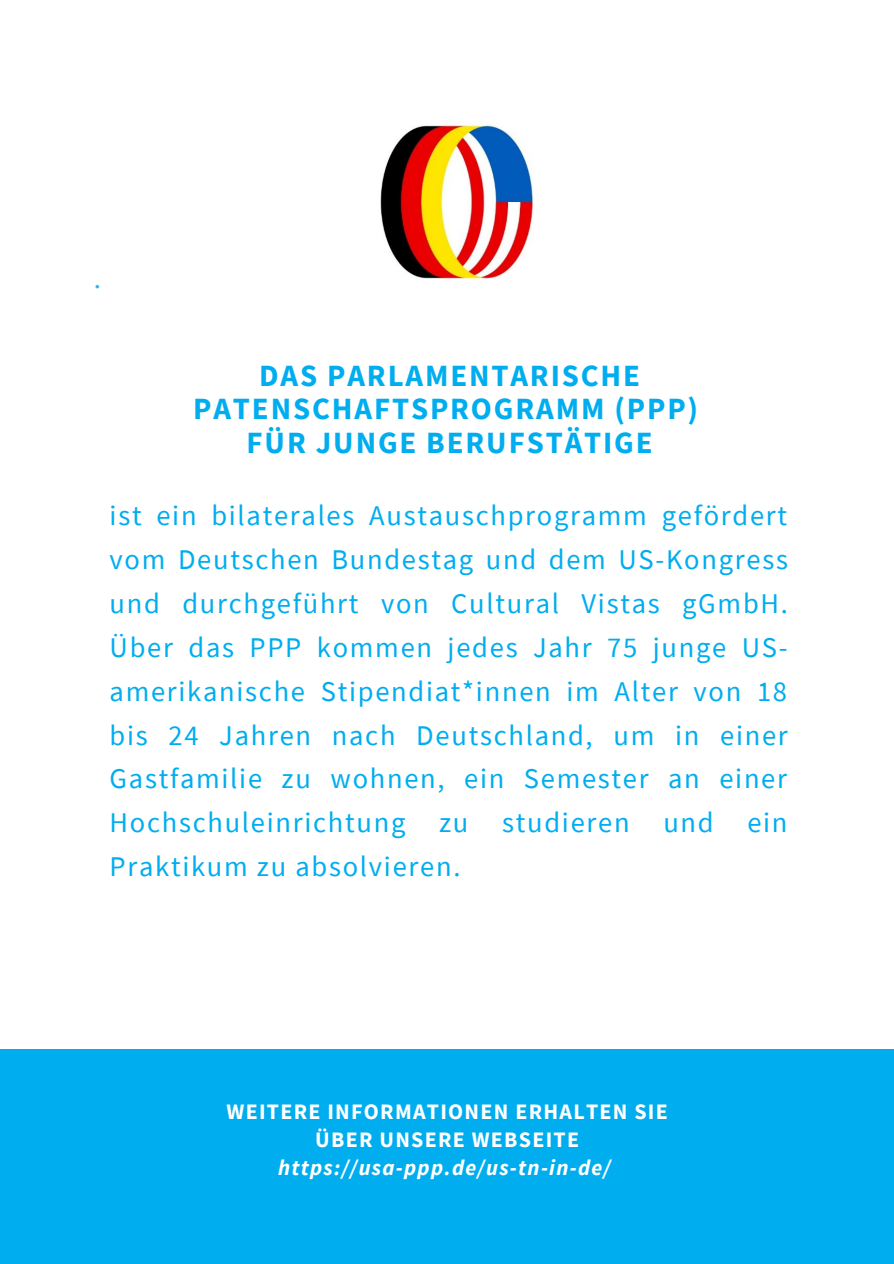
<style>
.page{position:relative;width:894px;height:1264px;background:#fff}
.page>*{position:absolute;margin:0;border:0;box-sizing:border-box;transform-origin:0 0}
.t1{font:700 30.9px/33.5px "Source Sans Pro";letter-spacing:.06em;color:#00adef;text-align:center}
.t2{font:28.5px/44px "Source Sans Pro";letter-spacing:.06em;color:#00adef;text-align:justify}
.t3{font:28.5px "Kollektif";color:#35b6ee}
.t4{font:700 22.05px "Source Sans Pro";letter-spacing:.055em;color:#fff}
.t5{font:italic 700 22.05px "Source Sans Pro";letter-spacing:.055em;color:#fff}
</style>
<div class="page">
<div style="left:0;top:1049px;width:893px;height:214px;background:#00adef"></div>
<img style="left:380px;top:124px;width:154px;height:156px">
<p class="t3" style="left:94px;top:264px;width:8px">.</p>
<p class="t1" style="left:193px;top:358px;width:506px">DAS PARLAMENTARISCHE<br>PATENSCHAFTSPROGRAMM (PPP)</p>
<p class="t1" style="left:246px;top:425px;width:407px">FÜR JUNGE BERUFSTÄTIGE</p>
<p class="t2" style="left:110px;top:493px;width:679px">ist ein bilaterales Austauschprogramm gefördert vom Deutschen Bundestag und dem US-Kongress und durchgeführt von Cultural Vistas gGmbH.<br>Über das PPP kommen jedes Jahr 75 junge US&shy;amerikanische Stipendiat*innen im Alter von 18 bis 24 Jahren nach Deutschland, um in einer Gastfamilie zu wohnen, ein Semester an einer Hochschuleinrichtung zu studieren und ein Praktikum zu absolvieren.</p>
<p class="t4" style="left:226px;top:1097px;width:442px">WEITERE INFORMATIONEN ERHALTEN SIE</p>
<p class="t4" style="left:315px;top:1125px;width:265px">ÜBER UNSERE WEBSEITE</p>
<p class="t5" style="left:278px;top:1153px;width:334px">https://usa-ppp.de/us-tn-in-de/</p>
</div>
